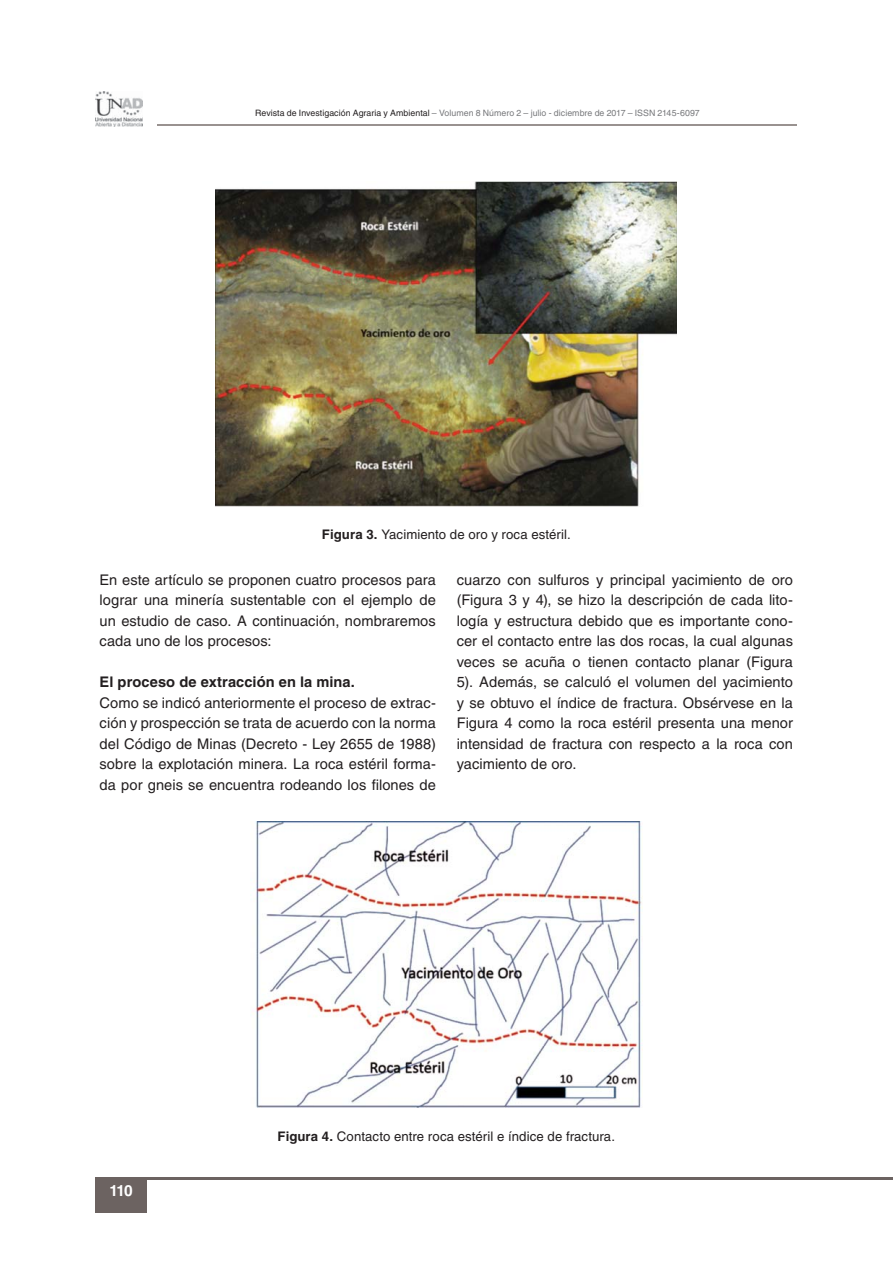
<style>
.page{position:relative;width:893px;height:1263px;background:#fff}
.page>*{position:absolute;margin:0;border:0;box-sizing:border-box;transform-origin:0 0}
.t1{font:700 15.45px "Helvetica LT Std";color:#fff}
.t2{font:14.7px/20.5px "Helvetica LT Std";letter-spacing:.005em;color:#231f20;text-align:justify}
.t3{font:700 14.7px "Helvetica LT Std";letter-spacing:.005em;color:#231f20}
.t4{font:13.2px "Helvetica LT Std";letter-spacing:.005em;color:#231f20}
.t5{font:8.85px "Helvetica LT Std";letter-spacing:.005em;color:#77787b}
.s1{color:#231f20}
.s2{font-weight:700}
</style>
<div class="page">
<hr style="left:158px;top:124px;width:639px;height:1px;background:#999290">
<img style="left:95px;top:92px;width:47px;height:34px">
<div style="left:95px;top:1178px;width:52px;height:35px;background:#6c6361"></div>
<hr style="left:95px;top:1177px;width:797px;height:2px;background:#6c6361">
<img style="left:216px;top:182px;width:461px;height:324px">
<img style="left:253px;top:821px;width:389px;height:287px">
<p class="t5" style="left:255px;top:110px;width:446px"><span class="s1">Revista de Investigación Agraria y Ambiental</span> – Volumen 8 Número 2 – julio - diciembre de 2017 – ISSN 2145-6097</p>
<p class="t4" style="left:322px;top:530px;width:250px"><span class="s2">Figura 3.</span> Yacimiento de oro y roca estéril.</p>
<p class="t2" style="left:100px;top:571px;width:338px">En este artículo se proponen cuatro procesos para lograr una minería sustentable con el ejemplo de un estudio de caso. A continuación, nombraremos cada uno de los procesos:</p>
<p class="t3" style="left:100px;top:677px;width:257px">El proceso de extracción en la mina.</p>
<p class="t2" style="left:100px;top:694px;width:338px">Como se indicó anteriormente el proceso de extrac&shy;ción y prospección se trata de acuerdo con la norma del Código de Minas (Decreto - Ley 2655 de 1988) sobre la explotación minera. La roca estéril forma&shy;da por gneis se encuentra rodeando los filones de</p>
<p class="t2" style="left:457px;top:571px;width:338px">cuarzo con sulfuros y principal yacimiento de oro (Figura 3 y 4), se hizo la descripción de cada lito&shy;logía y estructura debido que es importante cono&shy;cer el contacto entre las dos rocas, la cual algunas veces se acuña o tienen contacto planar (Figura 5). Además, se calculó el volumen del yacimiento y se obtuvo el índice de fractura. Obsérvese en la Figura 4 como la roca estéril presenta una menor intensidad de fractura con respecto a la roca con yacimiento de oro.</p>
<p class="t1" style="left:109px;top:1185px;width:25px">110</p>
<p class="t4" style="left:277px;top:1131px;width:339px"><span class="s2">Figura 4.</span> Contacto entre roca estéril e índice de fractura.</p>
</div>
